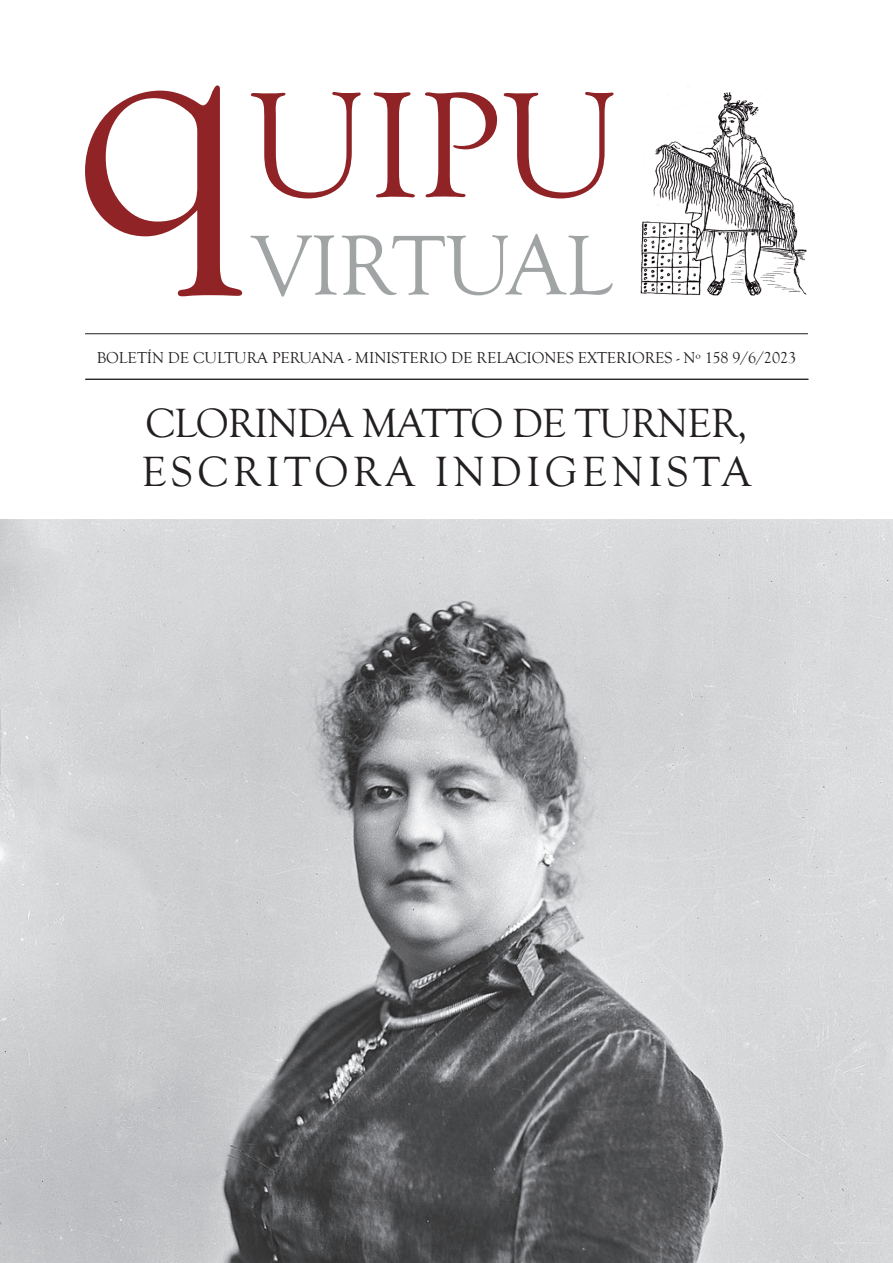
<style>
.page{position:relative;width:893px;height:1263px;background:#fff}
.page>*{position:absolute;margin:0;border:0;box-sizing:border-box;transform-origin:0 0}
.t1{font:87.45px "Goudy Old Style T";color:#a0a4a4}
.t2{font:43.5px "Goudy Old Style T";letter-spacing:.1em;color:#231f20}
.t3{font:42px "Goudy Old Style T";letter-spacing:-.025em;color:#231f20}
.t4{font:16.2px "Goudy Old Style T";letter-spacing:-.005em;color:#231f20}
</style>
<div class="page">
<hr style="left:85px;top:333px;width:723px;height:1px;background:#231f20">
<hr style="left:85px;top:379px;width:723px;height:1px;background:#231f20">
<hr style="left:86px;top:379px;width:723px;height:1px;background:#231f20">
<svg style="left:85px;top:85px;width:157px;height:211px"></svg>
<svg style="left:251px;top:92px;width:110px;height:106px"></svg>
<svg style="left:374px;top:92px;width:41px;height:105px"></svg>
<svg style="left:425px;top:92px;width:72px;height:105px"></svg>
<svg style="left:504px;top:92px;width:109px;height:106px"></svg>
<img style="left:640px;top:92px;width:167px;height:204px">
<img style="left:0;top:520px;width:893px;height:742px">
<h1 class="t1" style="left:252px;top:218px;width:361px">VIRTUAL</h1>
<p class="t4" style="left:97px;top:348px;width:701px">BOLETÍN DE CULTURA PERUANA - MINISTERIO DE RELACIONES EXTERIORES - Nº 158 9/6/2023</p>
<h3 class="t3" style="left:145px;top:400px;width:603px">CLORINDA MATTO DE TURNER,</h3>
<h2 class="t2" style="left:142px;top:448px;width:611px">ESCRITORA INDIGENISTA</h2>
</div>
